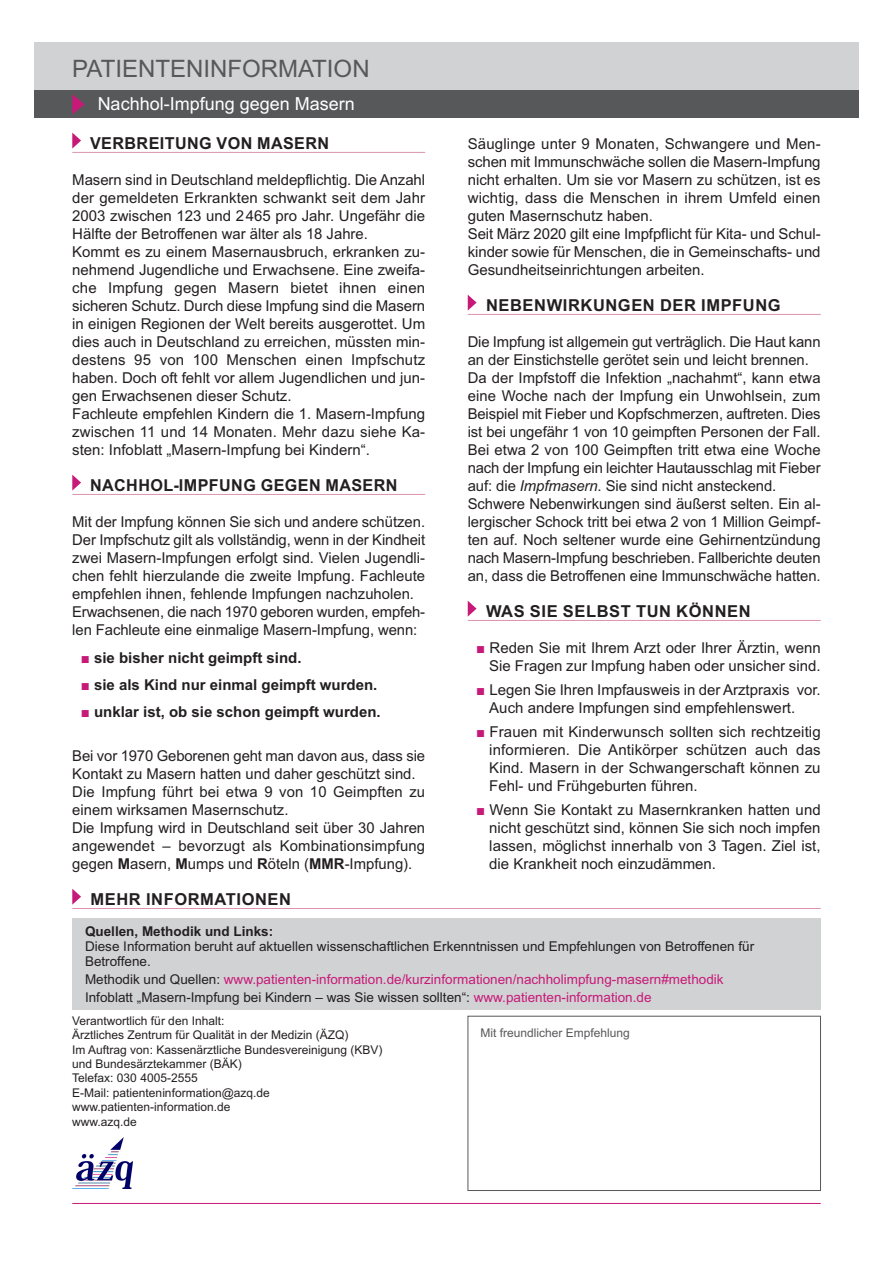
<style>
.page{position:relative;width:893px;height:1263px;background:#fff}
.page>*{position:absolute;margin:0;border:0;box-sizing:border-box;transform-origin:0 0}
.t1{font:24px "Arial";color:#57585a}
.t2{font:18px "Arial";color:#fff}
.t3{font:700 16.5px "Arial";letter-spacing:.035em;color:#231f20}
.t4{font:15px/18px "Arial";color:#231f20;text-align:justify}
.t5{font:700 15px "Arial";color:#231f20}
.t6{font:13.5px/15px "Arial";color:#231f20}
.t7{font:13.5px "Arial";color:#c71a78}
.t8{font:12px "Arial";color:#231f20}
.t9{font:12px "Arial";color:#57585a}
.s1{font-weight:400;color:#c71a78}
.s2{font-weight:700}
.s3{font-style:italic}
.s4{color:#c71a78}
.s5{color:#231f20}
</style>
<div class="page">
<div style="left:72px;top:918px;width:749px;height:92px;background:#d1d2d4"></div>
<hr style="left:72px;top:1203px;width:749px;height:1px;background:#c71a78">
<div style="left:34px;top:43px;width:825px;height:74px;background:#d1d2d4"></div>
<div style="left:34px;top:90px;width:825px;height:28px;background:#57585a"></div>
<hr style="left:72px;top:152px;width:353px;height:1px;background:#dd93b0">
<hr style="left:72px;top:494px;width:353px;height:1px;background:#dd93b0">
<svg style="left:72px;top:133px;width:9px;height:16px"></svg>
<svg style="left:72px;top:475px;width:9px;height:16px"></svg>
<hr style="left:468px;top:314px;width:353px;height:1px;background:#dd93b0">
<hr style="left:468px;top:620px;width:353px;height:1px;background:#dd93b0">
<svg style="left:468px;top:295px;width:9px;height:16px"></svg>
<svg style="left:468px;top:601px;width:9px;height:16px"></svg>
<hr style="left:72px;top:908px;width:749px;height:1px;background:#dd93b0">
<svg style="left:72px;top:889px;width:9px;height:16px"></svg>
<div style="left:468px;top:1016px;width:353px;height:175px;border:1px solid #57585a"></div>
<svg style="left:72px;top:94px;width:13px;height:20px"></svg>
<img style="left:75px;top:1137px;width:57px;height:51px">
<p class="t1" style="left:72px;top:59px;width:299px">PATIENTENINFORMATION</p>
<p class="t2" style="left:98px;top:97px;width:259px">Nachhol-Impfung gegen Masern</p>
<p class="t3" style="left:90px;top:137px;width:241px">VERBREITUNG VON MASERN</p>
<p class="t4" style="left:72px;top:172px;width:354px">Masern sind in Deutschland meldepflichtig. Die Anzahl der gemeldeten Erkrankten schwankt seit dem Jahr 2003 zwischen 123 und 2465 pro Jahr. Ungefähr die Hälfte der Betroffenen war älter als 18 Jahre.</p>
<p class="t4" style="left:72px;top:244px;width:354px">Kommt es zu einem Masernausbruch, erkranken zu&shy;nehmend Jugendliche und Erwachsene. Eine zweifa&shy;che Impfung gegen Masern bietet ihnen einen sicheren Schutz. Durch diese Impfung sind die Masern in einigen Regionen der Welt bereits ausgerottet. Um dies auch in Deutschland zu erreichen, müssten min&shy;destens 95 von 100 Menschen einen Impfschutz haben. Doch oft fehlt vor allem Jugendlichen und jun&shy;gen Erwachsenen dieser Schutz.</p>
<p class="t4" style="left:72px;top:406px;width:354px">Fachleute empfehlen Kindern die 1. Masern-Impfung zwischen 11 und 14 Monaten. Mehr dazu siehe Ka&shy;sten: Infoblatt „Masern-Impfung bei Kindern“.</p>
<p class="t3" style="left:90px;top:479px;width:309px">NACHHOL-IMPFUNG GEGEN MASERN</p>
<p class="t4" style="left:72px;top:514px;width:354px">Mit der Impfung können Sie sich und andere schützen.<br>Der Impfschutz gilt als vollständig, wenn in der Kindheit zwei Masern-Impfungen erfolgt sind. Vielen Jugendli&shy;chen fehlt hierzulande die zweite Impfung. Fachleute empfehlen ihnen, fehlende Impfungen nachzuholen.</p>
<p class="t4" style="left:72px;top:604px;width:354px">Erwachsenen, die nach 1970 geboren wurden, empfeh&shy;len Fachleute eine einmalige Masern-Impfung, wenn:</p>
<p class="t5" style="left:81px;top:652px;width:222px"><span class="s1">■</span> sie bisher nicht geimpft sind.</p>
<p class="t5" style="left:81px;top:679px;width:298px"><span class="s1">■</span> sie als Kind nur einmal geimpft wurden.</p>
<p class="t5" style="left:81px;top:706px;width:301px"><span class="s1">■</span> unklar ist, ob sie schon geimpft wurden.</p>
<p class="t4" style="left:72px;top:748px;width:354px">Bei vor 1970 Geborenen geht man davon aus, dass sie<br>Kontakt zu Masern hatten und daher geschützt sind.</p>
<p class="t4" style="left:72px;top:784px;width:354px">Die Impfung führt bei etwa 9 von 10 Geimpften zu einem wirksamen Masernschutz.</p>
<p class="t4" style="left:72px;top:820px;width:354px">Die Impfung wird in Deutschland seit über 30 Jahren angewendet – bevorzugt als Kombinationsimpfung gegen <span class="s2">M</span>asern, <span class="s2">M</span>umps und <span class="s2">R</span>öteln (<span class="s2">MMR</span>-Impfung).</p>
<p class="t4" style="left:468px;top:136px;width:354px">Säuglinge unter 9 Monaten, Schwangere und Men&shy;schen mit Immunschwäche sollen die Masern-Impfung nicht erhalten. Um sie vor Masern zu schützen, ist es wichtig, dass die Menschen in ihrem Umfeld einen guten Masernschutz haben.</p>
<p class="t4" style="left:468px;top:226px;width:354px">Seit März 2020 gilt eine Impfpflicht für Kita- und Schul&shy;kinder sowie für Menschen, die in Gemeinschafts- und Gesundheitseinrichtungen arbeiten.</p>
<p class="t3" style="left:486px;top:299px;width:296px">NEBENWIRKUNGEN DER IMPFUNG</p>
<p class="t4" style="left:468px;top:334px;width:354px">Die Impfung ist allgemein gut verträglich. Die Haut kann an der Einstichstelle gerötet sein und leicht brennen.</p>
<p class="t4" style="left:468px;top:370px;width:354px">Da der Impfstoff die Infektion „nachahmt“, kann etwa eine Woche nach der Impfung ein Unwohlsein, zum Beispiel mit Fieber und Kopfschmerzen, auftreten. Dies ist bei ungefähr 1 von 10 geimpften Personen der Fall.<br>Bei etwa 2 von 100 Geimpften tritt etwa eine Woche nach der Impfung ein leichter Hautausschlag mit Fieber auf: die <span class="s3">Impfmasern</span>. Sie sind nicht ansteckend.</p>
<p class="t4" style="left:468px;top:496px;width:354px">Schwere Nebenwirkungen sind äußerst selten. Ein al&shy;lergischer Schock tritt bei etwa 2 von 1 Million Geimpf&shy;ten auf. Noch seltener wurde eine Gehirnentzündung nach Masern-Impfung beschrieben. Fallberichte deuten an, dass die Betroffenen eine Immunschwäche hatten.</p>
<p class="t3" style="left:486px;top:605px;width:266px">WAS SIE SELBST TUN KÖNNEN</p>
<p class="t4" style="left:476px;top:640px;width:346px;text-align:right"><span class="s4">■</span> Reden Sie mit Ihrem Arzt oder Ihrer Ärztin, wenn<br>Sie Fragen zur Impfung haben oder unsicher sind.</p>
<p class="t4" style="left:489px;top:682px;width:333px;text-indent:-13px"><span class="s4">■</span> Legen Sie Ihren Impfausweis in der Arztpraxis vor.<br>Auch andere Impfungen sind empfehlenswert.</p>
<p class="t4" style="left:489px;top:724px;width:333px;text-indent:-13px"><span class="s4">■</span> Frauen mit Kinderwunsch sollten sich rechtzeitig informieren. Die Antikörper schützen auch das Kind. Masern in der Schwangerschaft können zu Fehl- und Frühgeburten führen.</p>
<p class="t4" style="left:489px;top:802px;width:333px;text-indent:-13px"><span class="s4">■</span> Wenn Sie Kontakt zu Masernkranken hatten und nicht geschützt sind, können Sie sich noch impfen lassen, möglichst innerhalb von 3 Tagen. Ziel ist, die Krankheit noch einzudämmen.</p>
<p class="t3" style="left:91px;top:893px;width:202px">MEHR INFORMATIONEN</p>
<p class="t6" style="left:85px;top:925px;width:671px"><span class="s2">Quellen, Methodik und Links:<br></span>Diese Information beruht auf aktuellen wissenschaftlichen Erkenntnissen und Empfehlungen von Betroffenen für<br>Betroffene.</p>
<p class="t7" style="left:85px;top:974px;width:640px"><span class="s5">Methodik und Quellen:</span> www.patienten-information.de/kurzinformationen/nachholimpfung-masern#methodik</p>
<p class="t6" style="left:85px;top:991px;width:568px">Infoblatt „Masern-Impfung bei Kindern – was Sie wissen sollten“: <span class="s4">www.patienten-information.de</span></p>
<p class="t8" style="left:72px;top:1016px;width:154px">Verantwortlich für den Inhalt:</p>
<p class="t8" style="left:72px;top:1030px;width:278px">Ärztliches Zentrum für Qualität in der Medizin (ÄZQ)</p>
<p class="t8" style="left:72px;top:1045px;width:312px">Im Auftrag von: Kassenärztliche Bundesvereinigung (KBV)</p>
<p class="t8" style="left:72px;top:1059px;width:171px">und Bundesärztekammer (BÄK)</p>
<p class="t8" style="left:72px;top:1074px;width:127px">Telefax: 030 4005-2555</p>
<p class="t8" style="left:72px;top:1088px;width:199px">E-Mail: patienteninformation@azq.de</p>
<p class="t8" style="left:72px;top:1102px;width:160px">www.patienten-information.de</p>
<p class="t8" style="left:72px;top:1117px;width:66px">www.azq.de</p>
<p class="t9" style="left:480px;top:1028px;width:151px">Mit freundlicher Empfehlung</p>
</div>
